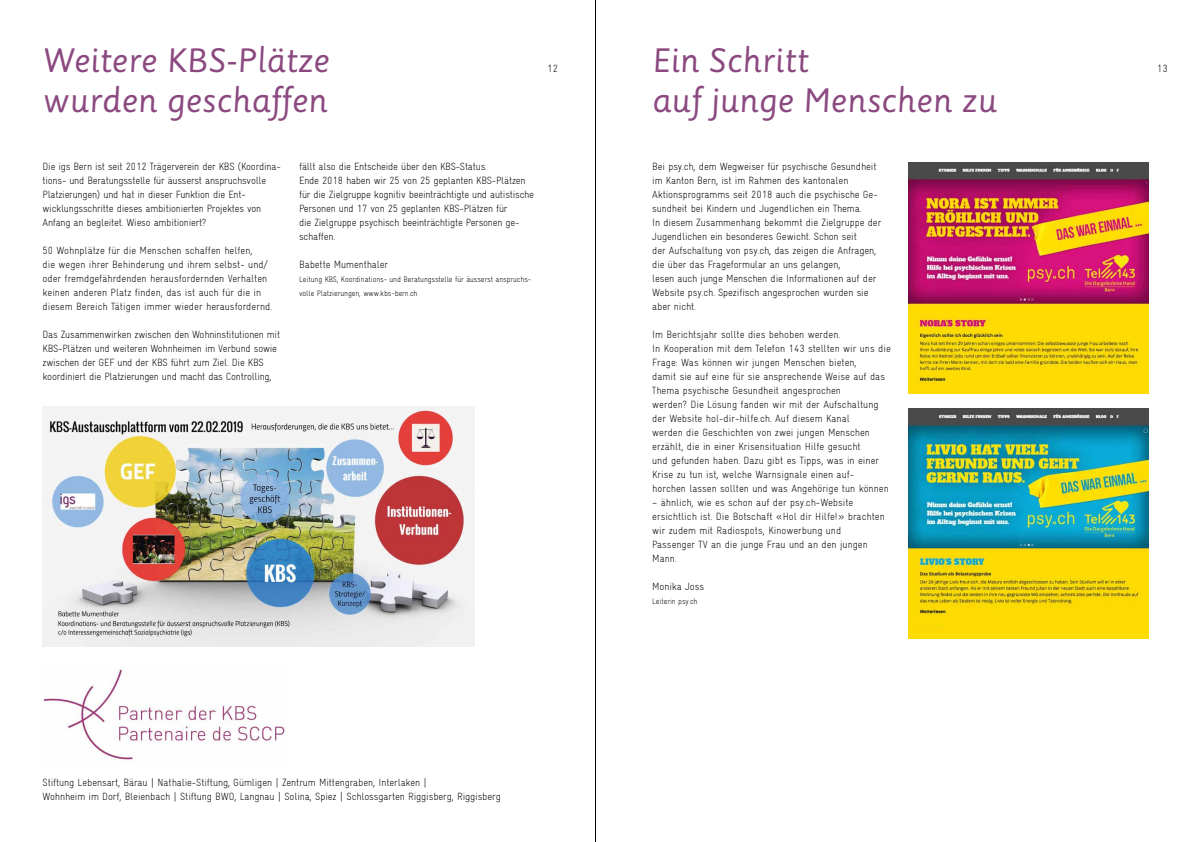
<style>
.page{position:relative;width:1191px;height:842px;background:#fff}
.page>*{position:absolute;margin:0;border:0;box-sizing:border-box;transform-origin:0 0}
.t1{font:33px/40px "Sassoon Primary";color:#8b4980}
.t2{font:300 condensed 10.5px/14px "Gravur";letter-spacing:-.01em;color:#000}
.t3{font:300 condensed 8px/14px "Gravur";letter-spacing:-.01em;color:#000}
</style>
<div class="page">
<img style="left:43px;top:669px;width:244px;height:91px">
<img style="left:909px;top:163px;width:239px;height:230px">
<img style="left:909px;top:408px;width:239px;height:230px">
<img style="left:909px;top:548px;width:239px;height:78px">
<img style="left:43px;top:406px;width:431px;height:240px">
<hr style="left:595px;top:0;width:1px;height:842px;background:#000">
<h1 class="t1" style="left:43px;top:41px;width:288px">Weitere KBS-Plätze</h1>
<h1 class="t1" style="left:43px;top:81px;width:287px">wurden geschaffen</h1>
<h1 class="t1" style="left:652px;top:41px;width:346px">Ein Schritt<br>auf junge Menschen zu</h1>
<p class="t2" style="left:547px;top:62px;width:12px">12</p>
<p class="t2" style="left:1157px;top:62px;width:12px">13</p>
<p class="t2" style="left:43px;top:160px;width:239px">Die igs Bern ist seit 2012 Trägerverein der KBS (Koordina&shy;tions- und Beratungsstelle für äusserst anspruchsvolle Platzierungen) und hat in dieser Funktion die Ent&shy;wicklungsschritte dieses ambitionierten Projektes von Anfang an begleitet. Wieso ambitioniert?</p>
<p class="t2" style="left:43px;top:244px;width:231px">50 Wohnplätze für die Menschen schaffen helfen,<br>die wegen ihrer Behinderung und ihrem selbst- und/ oder fremdgefährdenden herausfordernden Verhalten keinen anderen Platz finden, das ist auch für die in diesem Bereich Tätigen immer wieder herausfordernd.</p>
<p class="t2" style="left:43px;top:328px;width:239px">Das Zusammenwirken zwischen den Wohninstitutionen mit KBS-Plätzen und weiteren Wohnheimen im Verbund sowie zwischen der GEF und der KBS führt zum Ziel. Die KBS koordiniert die Platzierungen und macht das Controlling,</p>
<p class="t2" style="left:299px;top:159px;width:236px">fällt also die Entscheide über den KBS-Status.<br>Ende 2018 haben wir 25 von 25 geplanten KBS-Plätzen für die Zielgruppe kognitiv beeinträchtigte und autistische Personen und 17 von 25 geplanten KBS-Plätzen für<br>die Zielgruppe psychisch beeinträchtigte Personen ge&shy;schaffen.</p>
<p class="t2" style="left:299px;top:257px;width:91px">Babette Mumenthaler</p>
<p class="t3" style="left:299px;top:272px;width:233px">Leitung KBS, Koordinations- und Beratungsstelle für äusserst anspruchs&shy;volle Platzierungen, www.kbs-bern.ch</p>
<p class="t2" style="left:652px;top:160px;width:231px">Bei psy.ch, dem Wegweiser für psychische Gesundheit im Kanton Bern, ist im Rahmen des kantonalen Aktionsprogramms seit 2018 auch die psychische Ge&shy;sundheit bei Kindern und Jugendlichen ein Thema.<br>In diesem Zusammenhang bekommt die Zielgruppe der Jugendlichen ein besonderes Gewicht. Schon seit<br>der Aufschaltung von psy.ch, das zeigen die Anfragen, die über das Frageformular an uns gelangen,<br>lesen auch junge Menschen die Informationen auf der Website psy.ch. Spezifisch angesprochen wurden sie aber nicht.</p>
<p class="t2" style="left:652px;top:327px;width:240px">Im Berichtsjahr sollte dies behoben werden.<br>In Kooperation mit dem Telefon 143 stellten wir uns die Frage: Was können wir jungen Menschen bieten,<br>damit sie auf eine für sie ansprechende Weise auf das Thema psychische Gesundheit angesprochen<br>werden? Die Lösung fanden wir mit der Aufschaltung der Website hol-dir-hilfe.ch. Auf diesem Kanal<br>werden die Geschichten von zwei jungen Menschen erzählt, die in einer Krisensituation Hilfe gesucht<br>und gefunden haben. Dazu gibt es Tipps, was in einer Krise zu tun ist, welche Warnsignale einen auf-<br>horchen lassen sollten und was Angehörige tun können</p>
<p class="t2" style="left:652px;top:495px;width:234px">– ähnlich, wie es schon auf der psy.ch-Website ersichtlich ist. Die Botschaft «Hol dir Hilfe!» brachten wir zudem mit Radiospots, Kinowerbung und Passenger TV an die junge Frau und an den jungen Mann.</p>
<p class="t2" style="left:652px;top:579px;width:53px">Monika Joss</p>
<p class="t3" style="left:652px;top:594px;width:47px">Leiterin psy.ch</p>
<p class="t2" style="left:43px;top:776px;width:460px">Stiftung Lebensart, Bärau | Nathalie-Stiftung, Gümligen | Zentrum Mittengraben, Interlaken |<br>Wohnheim im Dorf, Bleienbach | Stiftung BWO, Langnau | Solina, Spiez | Schlossgarten Riggisberg, Riggisberg</p>
</div>
